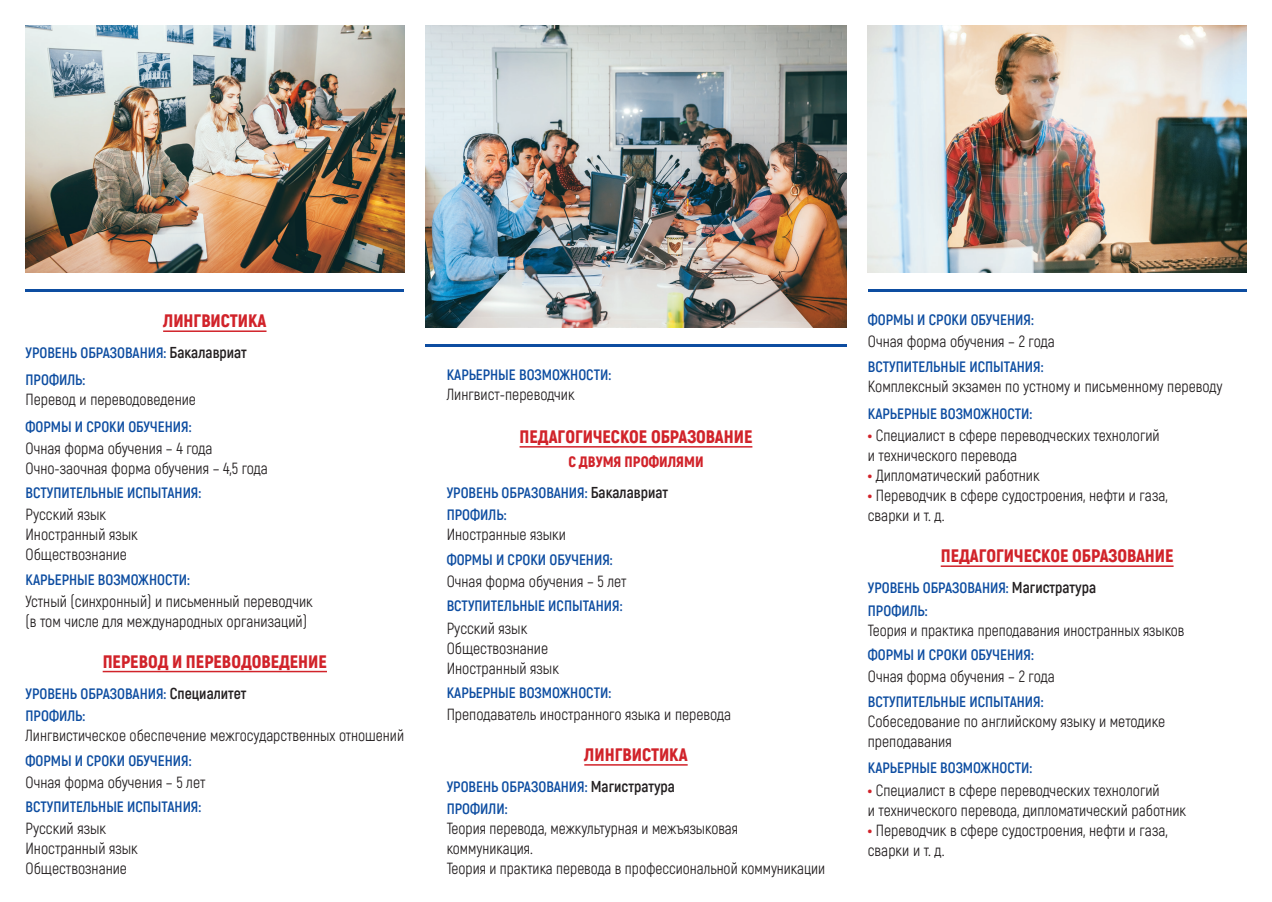
<style>
.page{position:relative;width:1272px;height:902px;background:#fff}
.page>*{position:absolute;margin:0;border:0;box-sizing:border-box;transform-origin:0 0}
.t1{font:900 18px "Akrobat";color:#d1232a}
.t2{font:15.75px/20px "Akrobat";color:#231f20}
.t3{font:700 15px/22.4px "Akrobat";color:#0d4da1}
.s1{font-size:15.75px;color:#231f20}
.s2{font-weight:900;color:#d1232a}
.s3{font-weight:900;font-size:18px;color:#d1232a}
</style>
<div class="page">
<hr style="left:940px;top:565px;width:233px;height:2px;background:#d1232a">
<hr style="left:163px;top:330px;width:103px;height:2px;background:#d1232a">
<hr style="left:103px;top:670px;width:224px;height:2px;background:#d1232a">
<hr style="left:519px;top:446px;width:233px;height:1px;background:#d1232a">
<hr style="left:584px;top:764px;width:103px;height:1px;background:#d1232a">
<img style="left:26px;top:26px;width:378px;height:246px">
<img style="left:867px;top:26px;width:379px;height:246px">
<img style="left:425px;top:26px;width:421px;height:301px">
<hr style="left:26px;top:289px;width:378px;height:2px;background:#0d4da1">
<hr style="left:425px;top:344px;width:421px;height:3px;background:#0d4da1">
<hr style="left:867px;top:289px;width:379px;height:2px;background:#0d4da1">
<p class="t1" style="left:163px;top:309px;width:105px">ЛИНГВИСТИКА</p>
<p class="t3" style="left:26px;top:339px;width:223px;line-height:26.7px">УРОВЕНЬ ОБРАЗОВАНИЯ: <span class="s1">Бакалавриат<br></span>ПРОФИЛЬ:</p>
<p class="t2" style="left:26px;top:389px;width:172px">Перевод и переводоведение</p>
<p class="t3" style="left:26px;top:415px;width:167px">ФОРМЫ И СРОКИ ОБУЧЕНИЯ:</p>
<p class="t2" style="left:26px;top:438px;width:244px">Очная форма обучения – 4 года<br>Очно-заочная форма обучения – 4,5 года</p>
<p class="t3" style="left:26px;top:481px;width:177px">ВСТУПИТЕЛЬНЫЕ ИСПЫТАНИЯ:</p>
<p class="t2" style="left:26px;top:504px;width:114px">Русский язык<br>Иностранный язык<br>Обществознание</p>
<p class="t3" style="left:26px;top:568px;width:166px">КАРЬЕРНЫЕ ВОЗМОЖНОСТИ:</p>
<p class="t2" style="left:26px;top:591px;width:289px">Устный (синхронный) и письменный переводчик (в том числе для международных организаций)</p>
<p class="t1" style="left:103px;top:649px;width:226px">ПЕРЕВОД И ПЕРЕВОДОВЕДЕНИЕ</p>
<p class="t3" style="left:26px;top:682px;width:222px">УРОВЕНЬ ОБРАЗОВАНИЯ: <span class="s1">Специалитет<br></span>ПРОФИЛЬ:</p>
<p class="t2" style="left:26px;top:725px;width:380px">Лингвистическое обеспечение межгосударственных отношений</p>
<p class="t3" style="left:26px;top:749px;width:167px">ФОРМЫ И СРОКИ ОБУЧЕНИЯ:</p>
<p class="t2" style="left:26px;top:772px;width:181px">Очная форма обучения – 5 лет</p>
<p class="t3" style="left:26px;top:795px;width:177px">ВСТУПИТЕЛЬНЫЕ ИСПЫТАНИЯ:</p>
<p class="t2" style="left:26px;top:818px;width:114px">Русский язык<br>Иностранный язык<br>Обществознание</p>
<p class="t3" style="left:446px;top:363px;width:166px">КАРЬЕРНЫЕ ВОЗМОЖНОСТИ:</p>
<p class="t2" style="left:446px;top:384px;width:129px">Лингвист-переводчик</p>
<p class="t1" style="left:519px;top:425px;width:234px">ПЕДАГОГИЧЕСКОЕ ОБРАЗОВАНИЕ</p>
<p class="t3" style="left:446px;top:446px;width:258px;line-height:30.9px;text-indent:122px"><span class="s2">С ДВУМЯ ПРОФИЛЯМИ<br></span>УРОВЕНЬ ОБРАЗОВАНИЯ: <span class="s1">Бакалавриат</span></p>
<p class="t3" style="left:446px;top:504px;width:61px">ПРОФИЛЬ:</p>
<p class="t2" style="left:446px;top:525px;width:121px">Иностранные языки</p>
<p class="t3" style="left:446px;top:548px;width:167px">ФОРМЫ И СРОКИ ОБУЧЕНИЯ:</p>
<p class="t2" style="left:446px;top:571px;width:181px">Очная форма обучения – 5 лет</p>
<p class="t3" style="left:446px;top:595px;width:177px">ВСТУПИТЕЛЬНЫЕ ИСПЫТАНИЯ:</p>
<p class="t2" style="left:446px;top:618px;width:114px">Русский язык<br>Обществознание<br>Иностранный язык</p>
<p class="t3" style="left:446px;top:681px;width:166px">КАРЬЕРНЫЕ ВОЗМОЖНОСТИ:</p>
<p class="t2" style="left:446px;top:704px;width:286px">Преподаватель иностранного языка и перевода</p>
<p class="t1" style="left:584px;top:743px;width:105px">ЛИНГВИСТИКА</p>
<p class="t3" style="left:446px;top:775px;width:230px">УРОВЕНЬ ОБРАЗОВАНИЯ: <span class="s1">Магистратура<br></span>ПРОФИЛИ:</p>
<p class="t2" style="left:446px;top:818px;width:380px">Теория перевода, межкультурная и межъязыковая коммуникация.<br>Теория и практика перевода в профессиональной коммуникации</p>
<p class="t3" style="left:867px;top:309px;width:167px">ФОРМЫ И СРОКИ ОБУЧЕНИЯ:</p>
<p class="t2" style="left:867px;top:332px;width:188px">Очная форма обучения – 2 года</p>
<p class="t3" style="left:867px;top:355px;width:177px">ВСТУПИТЕЛЬНЫЕ ИСПЫТАНИЯ:</p>
<p class="t2" style="left:867px;top:376px;width:356px">Комплексный экзамен по устному и письменному переводу</p>
<p class="t3" style="left:867px;top:402px;width:166px">КАРЬЕРНЫЕ ВОЗМОЖНОСТИ:</p>
<p class="t2" style="left:867px;top:425px;width:293px"><span class="s3">•</span> Специалист в сфере переводческих технологий и технического перевода</p>
<p class="t2" style="left:867px;top:465px;width:173px"><span class="s3">•</span> Дипломатический работник</p>
<p class="t2" style="left:867px;top:486px;width:301px"><span class="s3">•</span> Переводчик в сфере судостроения, нефти и газа, сварки и т. д.</p>
<p class="t1" style="left:940px;top:544px;width:234px">ПЕДАГОГИЧЕСКОЕ ОБРАЗОВАНИЕ</p>
<p class="t3" style="left:867px;top:576px;width:230px">УРОВЕНЬ ОБРАЗОВАНИЯ: <span class="s1">Магистратура<br></span>ПРОФИЛЬ:</p>
<p class="t2" style="left:867px;top:620px;width:318px">Теория и практика преподавания иностранных языков</p>
<p class="t3" style="left:867px;top:643px;width:167px">ФОРМЫ И СРОКИ ОБУЧЕНИЯ:</p>
<p class="t2" style="left:867px;top:666px;width:188px">Очная форма обучения – 2 года</p>
<p class="t3" style="left:867px;top:690px;width:177px">ВСТУПИТЕЛЬНЫЕ ИСПЫТАНИЯ:</p>
<p class="t2" style="left:867px;top:711px;width:299px">Собеседование по английскому языку и методике преподавания</p>
<p class="t3" style="left:867px;top:756px;width:166px">КАРЬЕРНЫЕ ВОЗМОЖНОСТИ:</p>
<p class="t2" style="left:867px;top:780px;width:320px"><span class="s3">•</span> Специалист в сфере переводческих технологий<br>и технического перевода, дипломатический работник</p>
<p class="t2" style="left:867px;top:820px;width:301px"><span class="s3">•</span> Переводчик в сфере судостроения, нефти и газа, сварки и т. д.</p>
</div>
